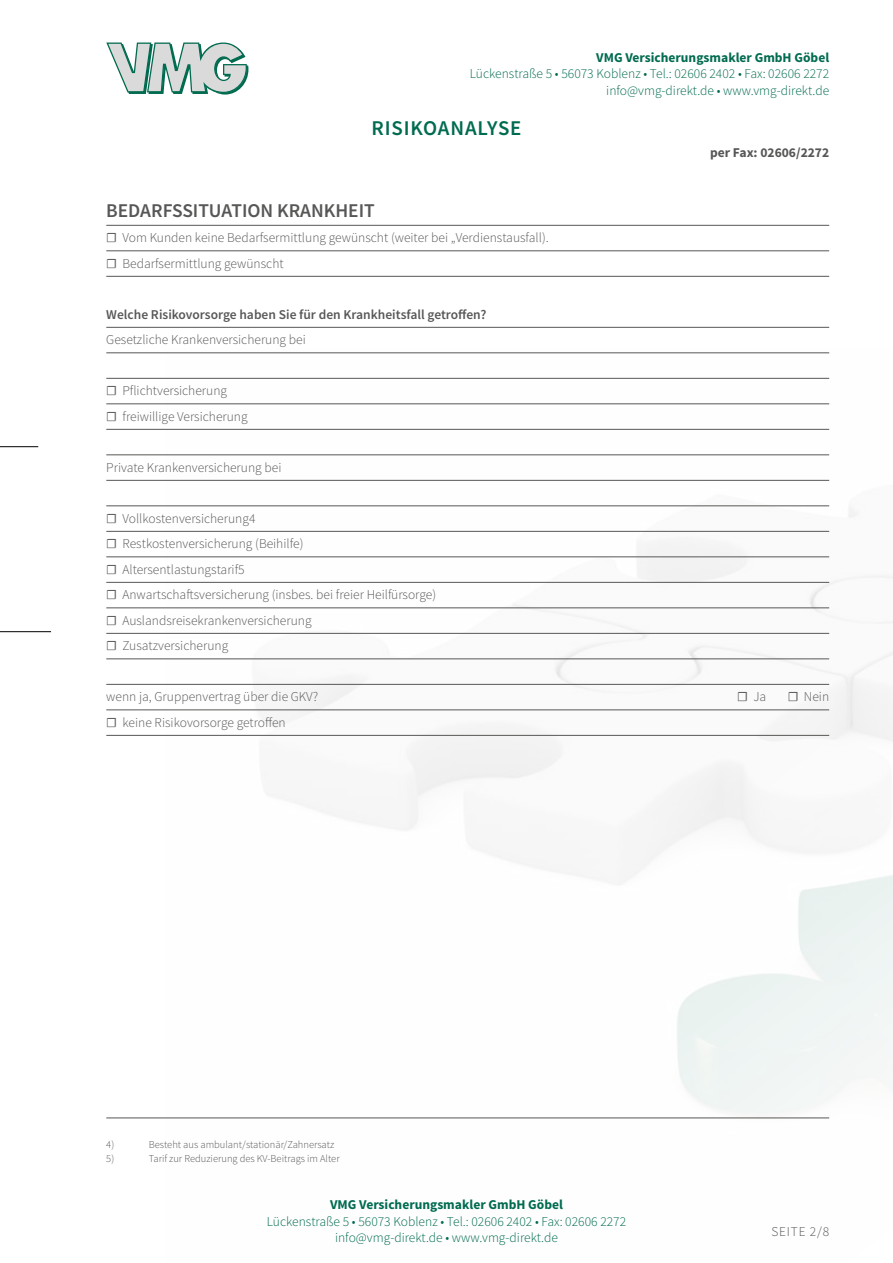
<style>
.page{position:relative;width:893px;height:1263px;background:#fff}
.page>*{position:absolute;margin:0;border:0;box-sizing:border-box;transform-origin:0 0}
.t1{font:600 21px "Source Sans Pro";letter-spacing:.04em;color:#006b50}
.t2{font:600 19.5px "Source Sans Pro";color:#575756}
.t3{font:300 13.5px/25.5px "Source Sans Pro";color:#575756}
.t4{font:300 13.5px/16.5px "Source Sans Pro";color:#006b50;text-align:center}
.t5{font:700 13.5px "Source Sans Pro";color:#006b50}
.t6{font:600 13.5px "Source Sans Pro";color:#575756}
.t7{font:700 13.5px "Source Sans Pro";color:#575756}
.t8{font:300 10.5px "Source Sans Pro";color:#575756}
.s1{font-weight:400}
</style>
<div class="page">
<svg style="left:106px;top:43px;width:142px;height:52px"></svg>
<hr style="left:0;top:631px;width:51px;height:1px;background:#000">
<hr style="left:0;top:446px;width:38px;height:1px;background:#000">
<hr style="left:106px;top:225px;width:723px;height:1px;background:#575756">
<hr style="left:106px;top:251px;width:723px;height:1px;background:#575756">
<hr style="left:106px;top:276px;width:723px;height:1px;background:#575756">
<hr style="left:106px;top:327px;width:723px;height:1px;background:#575756">
<hr style="left:106px;top:353px;width:723px;height:1px;background:#575756">
<hr style="left:106px;top:378px;width:723px;height:1px;background:#575756">
<hr style="left:106px;top:404px;width:723px;height:1px;background:#575756">
<hr style="left:106px;top:429px;width:723px;height:1px;background:#575756">
<hr style="left:106px;top:455px;width:723px;height:1px;background:#575756">
<hr style="left:106px;top:480px;width:723px;height:1px;background:#575756">
<hr style="left:106px;top:506px;width:723px;height:1px;background:#575756">
<hr style="left:106px;top:531px;width:723px;height:1px;background:#575756">
<hr style="left:106px;top:557px;width:723px;height:1px;background:#575756">
<hr style="left:106px;top:582px;width:723px;height:1px;background:#575756">
<hr style="left:106px;top:608px;width:723px;height:1px;background:#575756">
<hr style="left:106px;top:633px;width:723px;height:1px;background:#575756">
<hr style="left:106px;top:659px;width:723px;height:1px;background:#575756">
<hr style="left:106px;top:684px;width:723px;height:1px;background:#575756">
<hr style="left:106px;top:710px;width:723px;height:1px;background:#575756">
<hr style="left:106px;top:735px;width:723px;height:1px;background:#575756">
<hr style="left:106px;top:1118px;width:723px;height:1px;background:#575756">
<p class="t5" style="left:596px;top:48px;width:234px">VMG Versicherungsmakler GmbH Göbel</p>
<p class="t4" style="left:470px;top:65px;width:361px;text-align:right">Lückenstraße 5 • 56073 Koblenz • Tel.: 02606 2402 • Fax: 02606 2272 info@vmg-direkt.de • www.vmg-direkt.de</p>
<h1 class="t1" style="left:371px;top:115px;width:152px">RISIKOANALYSE</h1>
<p class="t7" style="left:710px;top:144px;width:121px">per Fax: 02606/2272</p>
<h2 class="t2" style="left:106px;top:198px;width:270px">BEDARFSSITUATION KRANKHEIT</h2>
<p class="t3" style="left:106px;top:225px;width:444px"><span class="s1">☐</span> Vom Kunden keine Bedarfsermittlung gewünscht (weiter bei „Verdienstausfall). <span class="s1">☐</span> Bedarfsermittlung gewünscht</p>
<p class="t6" style="left:106px;top:306px;width:382px">Welche Risikovorsorge haben Sie für den Krankheitsfall getroffen?</p>
<p class="t3" style="left:106px;top:327px;width:201px">Gesetzliche Krankenversicherung bei</p>
<p class="t3" style="left:106px;top:378px;width:143px"><span class="s1">☐</span> Pflichtversicherung<br><span class="s1">☐</span> freiwillige Versicherung</p>
<p class="t3" style="left:106px;top:454px;width:177px">Private Krankenversicherung bei</p>
<p class="t3" style="left:106px;top:505px;width:331px"><span class="s1">☐</span> Vollkostenversicherung4<br><span class="s1">☐</span> Restkostenversicherung (Beihilfe)<br><span class="s1">☐</span> Altersentlastungstarif5<br><span class="s1">☐</span> Anwartschaftsversicherung (insbes. bei freier Heilfürsorge) <span class="s1">☐</span> Auslandsreisekrankenversicherung<br><span class="s1">☐</span> Zusatzversicherung</p>
<p class="t3" style="left:106px;top:684px;width:213px">wenn ja, Gruppenvertrag über die GKV?</p>
<p class="t3" style="left:737px;top:684px;width:31px"><span class="s1">☐</span> Ja</p>
<p class="t3" style="left:788px;top:684px;width:43px"><span class="s1">☐</span> Nein</p>
<p class="t3" style="left:106px;top:709px;width:181px"><span class="s1">☐</span> keine Risikovorsorge getroffen</p>
<p class="t8" style="left:106px;top:1138px;width:9px">4)</p>
<p class="t8" style="left:149px;top:1138px;width:187px">Besteht aus ambulant/stationär/Zahnersatz</p>
<p class="t8" style="left:106px;top:1152px;width:9px">5)</p>
<p class="t8" style="left:149px;top:1152px;width:192px">Tarif zur Reduzierung des KV-Beitrags im Alter</p>
<p class="t5" style="left:330px;top:1196px;width:234px">VMG Versicherungsmakler GmbH Göbel</p>
<p class="t4" style="left:267px;top:1213px;width:361px">Lückenstraße 5 • 56073 Koblenz • Tel.: 02606 2402 • Fax: 02606 2272 info@vmg-direkt.de • www.vmg-direkt.de</p>
<p class="t3" style="left:771px;top:1218px;width:59px">SEITE 2/8</p>
</div>
